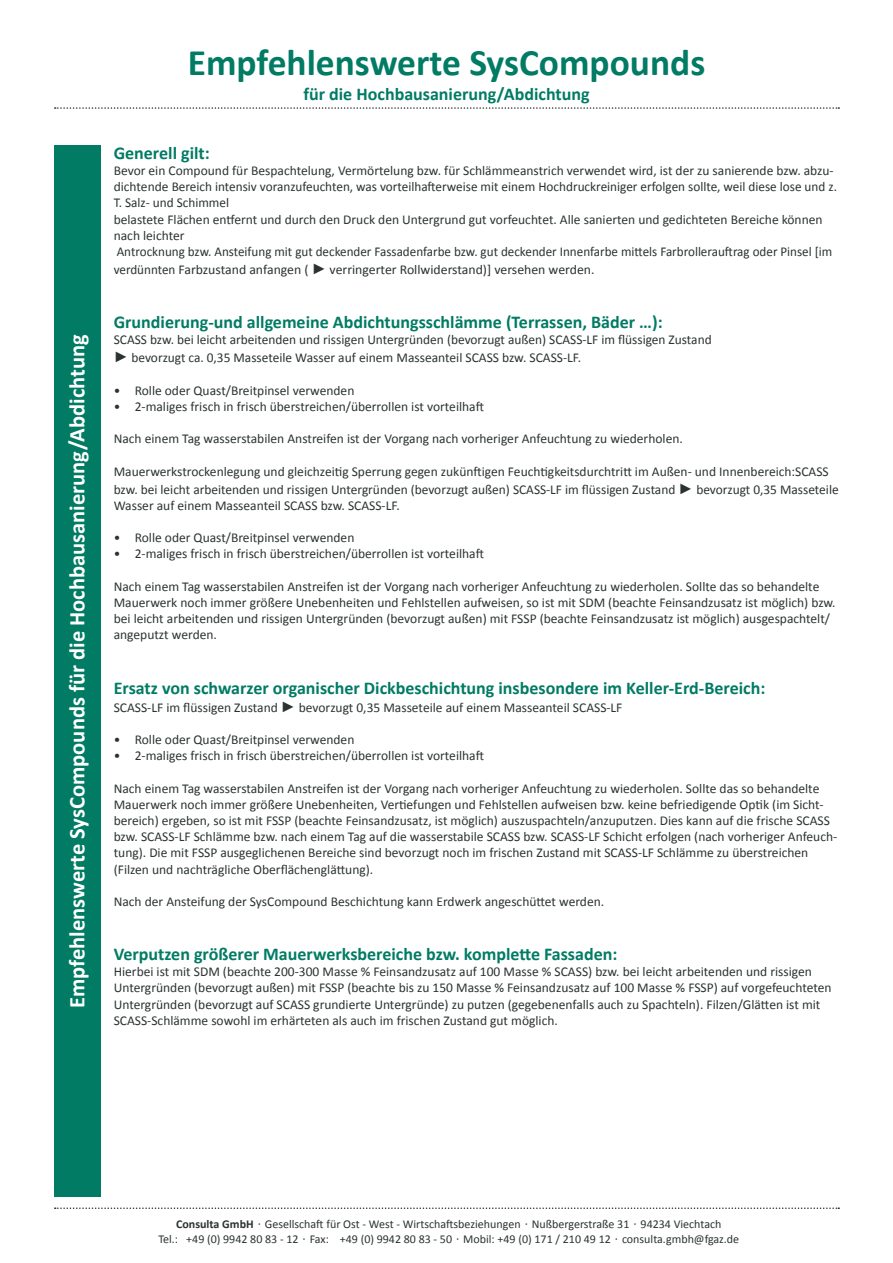
<style>
.page{position:relative;width:893px;height:1263px;background:#fff}
.page>*{position:absolute;margin:0;border:0;box-sizing:border-box;transform-origin:0 0}
.t1{font:700 37.5px "Calibri";color:#017b64}
.t2{font:700 22.5px "Calibri";color:#fff}
.t3{font:700 18px "Calibri";color:#017b64}
.t4{font:13.5px/16.2px "Calibri";color:#2b3332}
.t5{font:12px/14.4px "Calibri";color:#2b3332;text-align:center}
.s1{font-family:"Arial";font-weight:900;font-size:15px}
.s2{font-weight:700}
.s3{font-family:"Source Sans Pro"}
</style>
<div class="page">
<svg style="left:55px;top:1207px;width:784px;height:2px"></svg>
<svg style="left:55px;top:107px;width:784px;height:2px"></svg>
<div style="left:54px;top:145px;width:47px;height:1052px;background:#017b64"></div>
<h2 class="t2" style="left:63px;top:1008px;width:675px;rotate:-90deg">Empfehlenswerte SysCompounds für die Hochbausanierung/Abdichtung</h2>
<h1 class="t1" style="left:188px;top:39px;width:519px">Empfehlenswerte SysCompounds</h1>
<h3 class="t3" style="left:303px;top:83px;width:288px">für die Hochbausanierung/Abdichtung</h3>
<h3 class="t3" style="left:114px;top:142px;width:98px">Generell gilt:</h3>
<p class="t4" style="left:114px;top:162px;width:725px">Bevor ein Compound für Bespachtelung, Vermörtelung bzw. für Schlämmeanstrich verwendet wird, ist der zu sanierende bzw. abzu&shy;dichtende Bereich intensiv voranzufeuchten, was vorteilhafterweise mit einem Hochdruckreiniger erfolgen sollte, weil diese lose und z.<br>T. Salz- und Schimmel<br>belastete Flächen entfernt und durch den Druck den Untergrund gut vorfeuchtet. Alle sanierten und gedichteten Bereiche können nach leichter<br>Antrocknung bzw. Ansteifung mit gut deckender Fassadenfarbe bzw. gut deckender Innenfarbe mittels Farbrollerauftrag oder Pinsel [im</p>
<p class="t4" style="left:114px;top:261px;width:482px">verdünnten Farbzustand anfangen ( <span class="s1">►</span> verringerter Rollwiderstand)] versehen werden.</p>
<h3 class="t3" style="left:114px;top:311px;width:550px">Grundierung-und allgemeine Abdichtungsschlämme (Terrassen, Bäder …):</h3>
<p class="t4" style="left:114px;top:330px;width:599px;line-height:18px">SCASS bzw. bei leicht arbeitenden und rissigen Untergründen (bevorzugt außen) SCASS-LF im flüssigen Zustand <span class="s1">►</span> bevorzugt ca. 0,35 Masseteile Wasser auf einem Masseanteil SCASS bzw. SCASS-LF.</p>
<p class="t4" style="left:114px;top:381px;width:242px">• Rolle oder Quast/Breitpinsel verwenden</p>
<p class="t4" style="left:114px;top:398px;width:372px">• 2-maliges frisch in frisch überstreichen/überrollen ist vorteilhaft</p>
<p class="t4" style="left:114px;top:430px;width:571px">Nach einem Tag wasserstabilen Anstreifen ist der Vorgang nach vorheriger Anfeuchtung zu wiederholen.</p>
<p class="t4" style="left:114px;top:461px;width:726px;line-height:18px">Mauerwerkstrockenlegung und gleichzeitig Sperrung gegen zukünftigen Feuchtigkeitsdurchtritt im Außen- und Innenbereich:SCASS bzw. bei leicht arbeitenden und rissigen Untergründen (bevorzugt außen) SCASS-LF im flüssigen Zustand <span class="s1">►</span> bevorzugt 0,35 Masseteile</p>
<p class="t4" style="left:114px;top:497px;width:288px">Wasser auf einem Masseanteil SCASS bzw. SCASS-LF.</p>
<p class="t4" style="left:114px;top:529px;width:242px">• Rolle oder Quast/Breitpinsel verwenden</p>
<p class="t4" style="left:114px;top:545px;width:372px">• 2-maliges frisch in frisch überstreichen/überrollen ist vorteilhaft</p>
<p class="t4" style="left:114px;top:578px;width:723px">Nach einem Tag wasserstabilen Anstreifen ist der Vorgang nach vorheriger Anfeuchtung zu wiederholen. Sollte das so behandelte Mauerwerk noch immer größere Unebenheiten und Fehlstellen aufweisen, so ist mit SDM (beachte Feinsandzusatz ist möglich) bzw. bei leicht arbeitenden und rissigen Untergründen (bevorzugt außen) mit FSSP (beachte Feinsandzusatz ist möglich) ausgespachtelt/ angeputzt werden.</p>
<h3 class="t3" style="left:114px;top:676px;width:653px">Ersatz von schwarzer organischer Dickbeschichtung insbesondere im Keller-Erd-Bereich:</h3>
<p class="t4" style="left:114px;top:698px;width:510px">SCASS-LF im flüssigen Zustand <span class="s1">►</span> bevorzugt 0,35 Masseteile auf einem Masseanteil SCASS-LF</p>
<p class="t4" style="left:114px;top:731px;width:242px">• Rolle oder Quast/Breitpinsel verwenden</p>
<p class="t4" style="left:114px;top:747px;width:372px">• 2-maliges frisch in frisch überstreichen/überrollen ist vorteilhaft</p>
<p class="t4" style="left:114px;top:779px;width:725px">Nach einem Tag wasserstabilen Anstreifen ist der Vorgang nach vorheriger Anfeuchtung zu wiederholen. Sollte das so behandelte Mauerwerk noch immer größere Unebenheiten, Vertiefungen und Fehlstellen aufweisen bzw. keine befriedigende Optik (im Sicht&shy;bereich) ergeben, so ist mit FSSP (beachte Feinsandzusatz, ist möglich) auszuspachteln/anzuputzen. Dies kann auf die frische SCASS bzw. SCASS-LF Schlämme bzw. nach einem Tag auf die wasserstabile SCASS bzw. SCASS-LF Schicht erfolgen (nach vorheriger Anfeuch&shy;tung). Die mit FSSP ausgeglichenen Bereiche sind bevorzugt noch im frischen Zustand mit SCASS-LF Schlämme zu überstreichen (Filzen und nachträgliche Oberflächenglättung).</p>
<p class="t4" style="left:114px;top:893px;width:492px">Nach der Ansteifung der SysCompound Beschichtung kann Erdwerk angeschüttet werden.</p>
<h3 class="t3" style="left:114px;top:943px;width:505px">Verputzen größerer Mauerwerksbereiche bzw. komplette Fassaden:</h3>
<p class="t4" style="left:114px;top:963px;width:719px">Hierbei ist mit SDM (beachte 200-300 Masse % Feinsandzusatz auf 100 Masse % SCASS) bzw. bei leicht arbeitenden und rissigen Untergründen (bevorzugt außen) mit FSSP (beachte bis zu 150 Masse % Feinsandzusatz auf 100 Masse % FSSP) auf vorgefeuchteten Untergründen (bevorzugt auf SCASS grundierte Untergründe) zu putzen (gegebenenfalls auch zu Spachteln). Filzen/Glätten ist mit SCASS-Schlämme sowohl im erhärteten als auch im frischen Zustand gut möglich.</p>
<p class="t5" style="left:158px;top:1216px;width:582px"><span class="s2">Consulta GmbH</span> <span class="s3">∙</span> Gesellschaft für Ost - West - Wirtschaftsbeziehungen <span class="s3">∙</span> Nußbergerstraße 31 <span class="s3">∙</span> 94234 Viechtach<br>Tel.: +49 (0) 9942 80 83 - 12 <span class="s3">∙</span> Fax: +49 (0) 9942 80 83 - 50 <span class="s3">∙</span> Mobil: +49 (0) 171 / 210 49 12 <span class="s3">∙</span> consulta.gmbh@fgaz.de</p>
</div>
